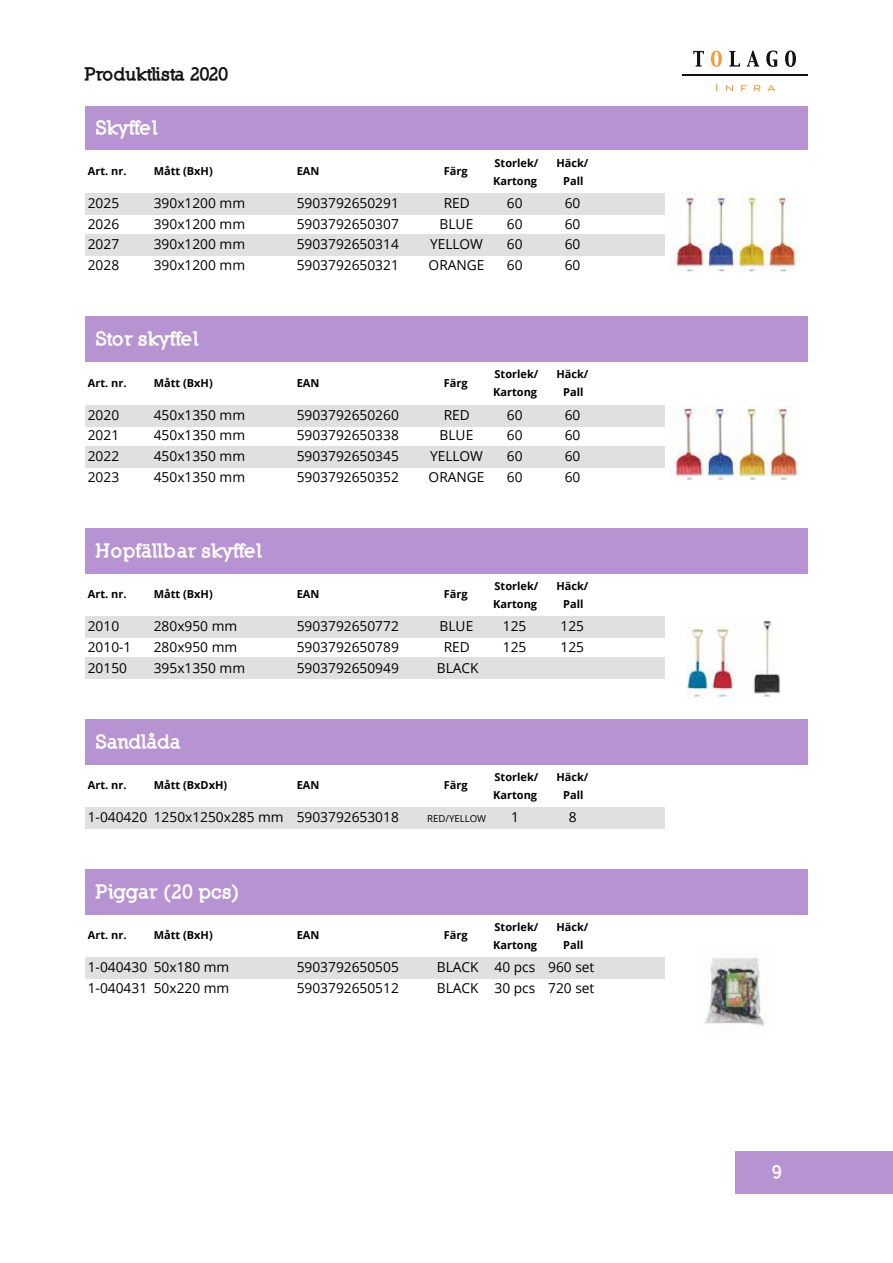
<style>
.page{position:relative;width:893px;height:1263px;background:#fff}
.page>*{position:absolute;margin:0;border:0;box-sizing:border-box;transform-origin:0 0}
.t1{font:900 19.2px "Nilland";letter-spacing:.005em;color:#fff}
.t2{font:900 19.2px "Nilland";letter-spacing:-.015em;color:#fff}
.t3{font:900 18px "Nilland";letter-spacing:-.025em;color:#131313}
.t4{font:900 18px "Nilland";color:#fff}
.t5{font:13.8px "Open Sans";color:#000}
.t6{font:700 10.95px/17.9px "Open Sans";color:#000}
.t7{font:9.6px "Open Sans";color:#000}
</style>
<div class="page">
<div style="left:736px;top:1151px;width:157px;height:42px;background:#b893d1"></div>
<svg style="left:693px;top:51px;width:11px;height:16px"></svg>
<svg style="left:711px;top:51px;width:11px;height:16px"></svg>
<svg style="left:729px;top:51px;width:67px;height:16px"></svg>
<svg style="left:716px;top:84px;width:59px;height:7px"></svg>
<hr style="left:682px;top:75px;width:126px;height:1px;background:#131212">
<div style="left:85px;top:106px;width:723px;height:44px;background:#b893d1"></div>
<div style="left:85px;top:193px;width:580px;height:22px;background:#e0e0e0"></div>
<div style="left:85px;top:234px;width:580px;height:22px;background:#e0e0e0"></div>
<div style="left:85px;top:317px;width:723px;height:45px;background:#b893d1"></div>
<div style="left:85px;top:405px;width:580px;height:21px;background:#e0e0e0"></div>
<div style="left:85px;top:446px;width:580px;height:22px;background:#e0e0e0"></div>
<div style="left:85px;top:528px;width:723px;height:46px;background:#b893d1"></div>
<div style="left:85px;top:616px;width:580px;height:22px;background:#e0e0e0"></div>
<div style="left:85px;top:657px;width:580px;height:22px;background:#e0e0e0"></div>
<div style="left:85px;top:719px;width:723px;height:46px;background:#b893d1"></div>
<div style="left:85px;top:807px;width:580px;height:22px;background:#e0e0e0"></div>
<div style="left:85px;top:869px;width:723px;height:45px;background:#b893d1"></div>
<div style="left:85px;top:957px;width:580px;height:22px;background:#e0e0e0"></div>
<img style="left:670px;top:192px;width:130px;height:80px">
<img style="left:670px;top:407px;width:131px;height:73px">
<img style="left:686px;top:619px;width:94px;height:79px">
<img style="left:704px;top:957px;width:61px;height:69px">
<h2 class="t3" style="left:85px;top:62px;width:146px">Produktlista 2020</h2>
<h1 class="t1" style="left:96px;top:115px;width:63px">Skyffel</h1>
<p class="t6" style="left:88px;top:162px;width:40px">Art. nr.</p>
<p class="t6" style="left:154px;top:162px;width:61px">Mått (BxH)</p>
<p class="t6" style="left:297px;top:162px;width:24px">EAN</p>
<p class="t6" style="left:444px;top:162px;width:25px">Färg</p>
<p class="t6" style="left:493px;top:154px;width:47px">Storlek/<br>Kartong</p>
<p class="t6" style="left:556px;top:154px;width:34px;text-align:center">Häck/<br>Pall</p>
<p class="t5" style="left:88px;top:194px;width:33px">2025</p>
<p class="t5" style="left:154px;top:194px;width:93px">390x1200 mm</p>
<p class="t5" style="left:297px;top:194px;width:104px">5903792650291</p>
<p class="t5" style="left:444px;top:194px;width:28px">RED</p>
<p class="t5" style="left:507px;top:194px;width:17px">60</p>
<p class="t5" style="left:565px;top:194px;width:17px">60</p>
<p class="t5" style="left:88px;top:214px;width:33px">2026</p>
<p class="t5" style="left:154px;top:214px;width:93px">390x1200 mm</p>
<p class="t5" style="left:297px;top:214px;width:104px">5903792650307</p>
<p class="t5" style="left:440px;top:214px;width:35px">BLUE</p>
<p class="t5" style="left:507px;top:214px;width:17px">60</p>
<p class="t5" style="left:565px;top:214px;width:17px">60</p>
<p class="t5" style="left:88px;top:235px;width:33px">2027</p>
<p class="t5" style="left:154px;top:235px;width:93px">390x1200 mm</p>
<p class="t5" style="left:297px;top:235px;width:104px">5903792650314</p>
<p class="t5" style="left:430px;top:235px;width:55px">YELLOW</p>
<p class="t5" style="left:507px;top:235px;width:17px">60</p>
<p class="t5" style="left:565px;top:235px;width:17px">60</p>
<p class="t5" style="left:88px;top:255px;width:33px">2028</p>
<p class="t5" style="left:154px;top:255px;width:93px">390x1200 mm</p>
<p class="t5" style="left:297px;top:255px;width:104px">5903792650321</p>
<p class="t5" style="left:429px;top:255px;width:57px">ORANGE</p>
<p class="t5" style="left:507px;top:255px;width:17px">60</p>
<p class="t5" style="left:565px;top:255px;width:17px">60</p>
<h1 class="t1" style="left:96px;top:327px;width:104px">Stor skyffel</h1>
<p class="t6" style="left:88px;top:373px;width:40px">Art. nr.</p>
<p class="t6" style="left:154px;top:373px;width:61px">Mått (BxH)</p>
<p class="t6" style="left:297px;top:373px;width:24px">EAN</p>
<p class="t6" style="left:444px;top:373px;width:25px">Färg</p>
<p class="t6" style="left:493px;top:365px;width:47px">Storlek/<br>Kartong</p>
<p class="t6" style="left:556px;top:365px;width:34px;text-align:center">Häck/<br>Pall</p>
<p class="t5" style="left:88px;top:405px;width:33px">2020</p>
<p class="t5" style="left:154px;top:405px;width:93px">450x1350 mm</p>
<p class="t5" style="left:297px;top:405px;width:104px">5903792650260</p>
<p class="t5" style="left:444px;top:405px;width:28px">RED</p>
<p class="t5" style="left:507px;top:405px;width:17px">60</p>
<p class="t5" style="left:565px;top:405px;width:17px">60</p>
<p class="t5" style="left:88px;top:426px;width:33px">2021</p>
<p class="t5" style="left:154px;top:426px;width:93px">450x1350 mm</p>
<p class="t5" style="left:297px;top:426px;width:104px">5903792650338</p>
<p class="t5" style="left:440px;top:426px;width:35px">BLUE</p>
<p class="t5" style="left:507px;top:426px;width:17px">60</p>
<p class="t5" style="left:565px;top:426px;width:17px">60</p>
<p class="t5" style="left:88px;top:446px;width:33px">2022</p>
<p class="t5" style="left:154px;top:446px;width:93px">450x1350 mm</p>
<p class="t5" style="left:297px;top:446px;width:104px">5903792650345</p>
<p class="t5" style="left:430px;top:446px;width:55px">YELLOW</p>
<p class="t5" style="left:507px;top:446px;width:17px">60</p>
<p class="t5" style="left:565px;top:446px;width:17px">60</p>
<p class="t5" style="left:88px;top:467px;width:33px">2023</p>
<p class="t5" style="left:154px;top:467px;width:93px">450x1350 mm</p>
<p class="t5" style="left:297px;top:467px;width:104px">5903792650352</p>
<p class="t5" style="left:429px;top:467px;width:57px">ORANGE</p>
<p class="t5" style="left:507px;top:467px;width:17px">60</p>
<p class="t5" style="left:565px;top:467px;width:17px">60</p>
<h1 class="t1" style="left:96px;top:538px;width:167px">Hopfällbar skyffel</h1>
<p class="t6" style="left:88px;top:585px;width:40px">Art. nr.</p>
<p class="t6" style="left:154px;top:585px;width:61px">Mått (BxH)</p>
<p class="t6" style="left:297px;top:585px;width:24px">EAN</p>
<p class="t6" style="left:444px;top:585px;width:25px">Färg</p>
<p class="t6" style="left:493px;top:577px;width:47px">Storlek/<br>Kartong</p>
<p class="t6" style="left:556px;top:577px;width:34px;text-align:center">Häck/<br>Pall</p>
<p class="t5" style="left:88px;top:617px;width:33px">2010</p>
<p class="t5" style="left:154px;top:617px;width:85px">280x950 mm</p>
<p class="t5" style="left:297px;top:617px;width:104px">5903792650772</p>
<p class="t5" style="left:440px;top:617px;width:35px">BLUE</p>
<p class="t5" style="left:503px;top:617px;width:25px">125</p>
<p class="t5" style="left:561px;top:617px;width:25px">125</p>
<p class="t5" style="left:88px;top:637px;width:45px">2010-1</p>
<p class="t5" style="left:154px;top:637px;width:85px">280x950 mm</p>
<p class="t5" style="left:297px;top:637px;width:104px">5903792650789</p>
<p class="t5" style="left:444px;top:637px;width:28px">RED</p>
<p class="t5" style="left:503px;top:637px;width:25px">125</p>
<p class="t5" style="left:561px;top:637px;width:25px">125</p>
<p class="t5" style="left:88px;top:658px;width:41px">20150</p>
<p class="t5" style="left:154px;top:658px;width:93px">395x1350 mm</p>
<p class="t5" style="left:297px;top:658px;width:104px">5903792650949</p>
<p class="t5" style="left:437px;top:658px;width:43px">BLACK</p>
<h1 class="t2" style="left:96px;top:729px;width:87px">Sandlåda</h1>
<p class="t6" style="left:88px;top:776px;width:40px">Art. nr.</p>
<p class="t6" style="left:154px;top:776px;width:75px">Mått (BxDxH)</p>
<p class="t6" style="left:297px;top:776px;width:24px">EAN</p>
<p class="t6" style="left:444px;top:776px;width:25px">Färg</p>
<p class="t6" style="left:493px;top:768px;width:47px">Storlek/<br>Kartong</p>
<p class="t6" style="left:556px;top:768px;width:34px;text-align:center">Häck/<br>Pall</p>
<p class="t5" style="left:88px;top:808px;width:313px">1-040420 1250x1250x285 mm 5903792653018</p>
<p class="t7" style="left:427px;top:812px;width:60px">RED/YELLOW</p>
<p class="t5" style="left:511px;top:808px;width:9px">1</p>
<p class="t5" style="left:569px;top:808px;width:9px">8</p>
<h1 class="t1" style="left:96px;top:879px;width:145px">Piggar (20 pcs)</h1>
<p class="t6" style="left:88px;top:926px;width:40px">Art. nr.</p>
<p class="t6" style="left:154px;top:926px;width:61px">Mått (BxH)</p>
<p class="t6" style="left:297px;top:926px;width:24px">EAN</p>
<p class="t6" style="left:444px;top:926px;width:25px">Färg</p>
<p class="t6" style="left:493px;top:918px;width:47px">Storlek/<br>Kartong</p>
<p class="t6" style="left:556px;top:918px;width:34px;text-align:center">Häck/<br>Pall</p>
<p class="t5" style="left:88px;top:958px;width:143px">1-040430 50x180 mm</p>
<p class="t5" style="left:297px;top:958px;width:104px">5903792650505</p>
<p class="t5" style="left:437px;top:958px;width:159px">BLACK 40 pcs 960 set</p>
<p class="t5" style="left:88px;top:978px;width:143px">1-040431 50x220 mm</p>
<p class="t5" style="left:297px;top:978px;width:104px">5903792650512</p>
<p class="t5" style="left:437px;top:978px;width:159px">BLACK 30 pcs 720 set</p>
<h2 class="t4" style="left:772px;top:1160px;width:12px">9</h2>
</div>
